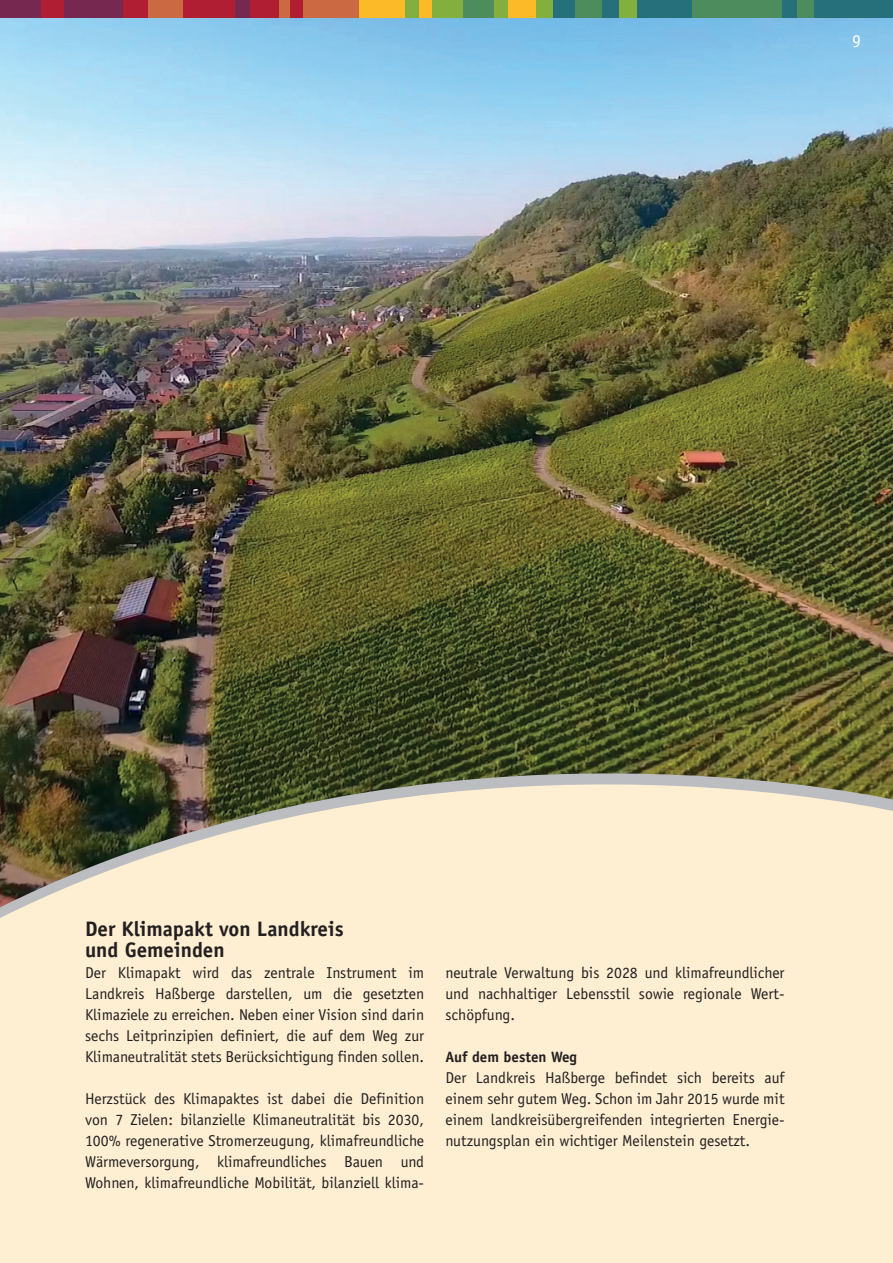
<style>
.page{position:relative;width:893px;height:1263px;background:#fff}
.page>*{position:absolute;margin:0;border:0;box-sizing:border-box;transform-origin:0 0}
.t1{font:700 21px/21px "Officina Sans";color:#231f20}
.t2{font:18px "Officina Sans";color:#fff}
.t3{font:15.75px/21px "Officina Sans";color:#231f20;text-align:justify}
.t4{font:700 15px "Officina Sans";color:#231f20}
</style>
<div class="page">
<div style="left:0;top:0;width:41px;height:18px;background:#772850"></div>
<div style="left:41px;top:0;width:23px;height:18px;background:#b01e33"></div>
<div style="left:64px;top:0;width:59px;height:18px;background:#772850"></div>
<div style="left:123px;top:0;width:25px;height:18px;background:#b01e33"></div>
<div style="left:148px;top:0;width:36px;height:18px;background:#ca6942"></div>
<div style="left:184px;top:0;width:51px;height:18px;background:#b01e33"></div>
<div style="left:235px;top:0;width:15px;height:18px;background:#772850"></div>
<div style="left:250px;top:0;width:30px;height:18px;background:#b01e33"></div>
<div style="left:280px;top:0;width:11px;height:18px;background:#ca6942"></div>
<div style="left:291px;top:0;width:12px;height:18px;background:#b01e33"></div>
<div style="left:303px;top:0;width:56px;height:18px;background:#ca6942"></div>
<div style="left:359px;top:0;width:47px;height:18px;background:#fcb928"></div>
<div style="left:406px;top:0;width:13px;height:18px;background:#83af3f"></div>
<div style="left:419px;top:0;width:13px;height:18px;background:#fcb928"></div>
<div style="left:432px;top:0;width:31px;height:18px;background:#83af3f"></div>
<div style="left:463px;top:0;width:31px;height:18px;background:#4d8c5c"></div>
<div style="left:494px;top:0;width:14px;height:18px;background:#83af3f"></div>
<div style="left:508px;top:0;width:29px;height:18px;background:#fcb928"></div>
<div style="left:537px;top:0;width:16px;height:18px;background:#83af3f"></div>
<div style="left:553px;top:0;width:22px;height:18px;background:#25707a"></div>
<div style="left:575px;top:0;width:28px;height:18px;background:#4d8c5c"></div>
<div style="left:603px;top:0;width:17px;height:18px;background:#25707a"></div>
<div style="left:620px;top:0;width:17px;height:18px;background:#83af3f"></div>
<div style="left:637px;top:0;width:55px;height:18px;background:#25707a"></div>
<div style="left:692px;top:0;width:90px;height:18px;background:#4d8c5c"></div>
<div style="left:782px;top:0;width:15px;height:18px;background:#25707a"></div>
<div style="left:797px;top:0;width:17px;height:18px;background:#4d8c5c"></div>
<div style="left:814px;top:0;width:79px;height:18px;background:#25707a"></div>
<img style="left:0;top:18px;width:893px;height:672px">
<div style="left:0;top:1124px;width:893px;height:139px;background:#feefd2"></div>
<svg style="left:0;top:690px;width:893px;height:434px;background:#cdc2a4"></svg>
<p class="t2" style="left:852px;top:30px;width:10px">9</p>
<h1 class="t1" style="left:85px;top:918px;width:260px">Der Klimapakt von Landkreis und Gemeinden</h1>
<p class="t3" style="left:85px;top:962px;width:341px">Der Klimapakt wird das zentrale Instrument im Landkreis Haßberge darstellen, um die gesetzten Klimaziele zu erreichen. Neben einer Vision sind darin sechs Leitprinzipien definiert, die auf dem Weg zur Klimaneutralität stets Berücksichtigung finden sollen.</p>
<p class="t3" style="left:85px;top:1088px;width:341px">Herzstück des Klimapaktes ist dabei die Definition von 7 Zielen: bilanzielle Klimaneutralität bis 2030, 100% regenerative Stromerzeugung, klimafreundliche Wärmeversorgung, klimafreundliches Bauen und Wohnen, klimafreundliche Mobilität, bilanziell klima-</p>
<p class="t3" style="left:445px;top:962px;width:341px">neutrale Verwaltung bis 2028 und klimafreundlicher und nachhaltiger Lebensstil sowie regionale Wert&shy;schöpfung.</p>
<p class="t4" style="left:445px;top:1048px;width:133px">Auf dem besten Weg</p>
<p class="t3" style="left:445px;top:1067px;width:341px">Der Landkreis Haßberge befindet sich bereits auf einem sehr gutem Weg. Schon im Jahr 2015 wurde mit einem landkreisübergreifenden integrierten Energie&shy;nutzungsplan ein wichtiger Meilenstein gesetzt.</p>
</div>
